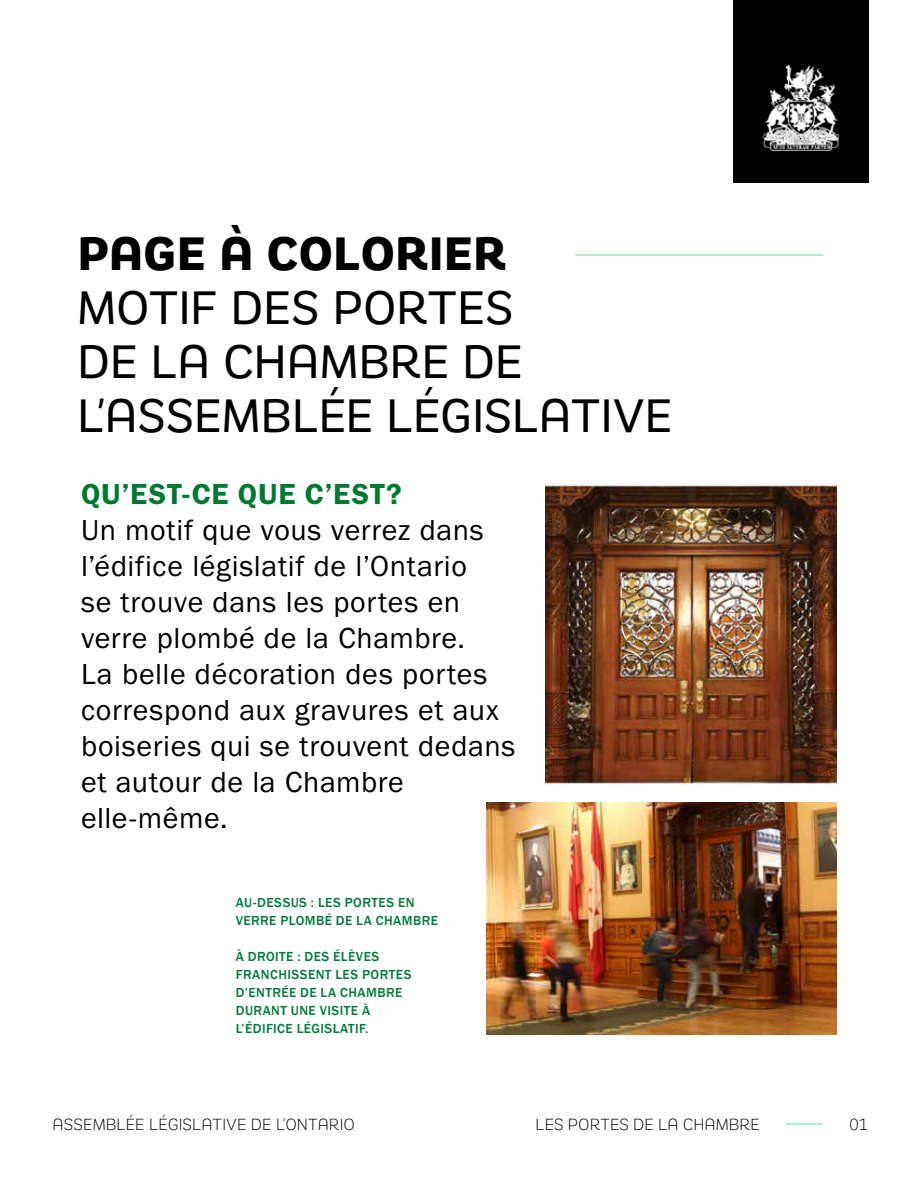
<style>
.page{position:relative;width:918px;height:1188px;background:#fff}
.page>*{position:absolute;margin:0;border:0;box-sizing:border-box;transform-origin:0 0}
.t1{font:500 48px/54px "Remora Sans W2";letter-spacing:.025em;color:#000}
.HeaderBold{font:700 48px "Remora Sans W2";letter-spacing:.025em;color:#000}
.BodySlides{font:30px/36px "Franklin Gothic URW Boo";letter-spacing:.02em;color:#000}
.SubheadSlides{font:30px "Franklin Gothic URW Dem";letter-spacing:.035em;color:#007a33}
.t2{font:300 16.5px "Remora Sans W2";letter-spacing:.04em;color:#000}
.Captions{font:500 13.5px/18px "Franklin Gothic";letter-spacing:.03em;color:#037b3e}
</style>
<div class="page">
<hr style="left:786px;top:1123px;width:36px;height:2px;background:#99e8ba">
<hr style="left:576px;top:254px;width:247px;height:2px;background:#99e8ba">
<div style="left:733px;top:0;width:136px;height:183px;background:#000"></div>
<img style="left:762px;top:64px;width:78px;height:88px">
<img style="left:545px;top:484px;width:292px;height:300px">
<img style="left:486px;top:802px;width:351px;height:233px">
<p class="HeaderBold" style="left:78px;top:222px;width:430px">PAGE À COLORIER</p>
<p class="t1" style="left:78px;top:280px;width:596px">MOTIF DES PORTES<br>DE LA CHAMBRE DE<br>L’ASSEMBLÉE LÉGISLATIVE</p>
<p class="SubheadSlides" style="left:81px;top:476px;width:322px">QU’EST-CE QUE C’EST?</p>
<p class="BodySlides" style="left:81px;top:511px;width:436px">Un motif que vous verrez dans l’édifice législatif de l’Ontario<br>se trouve dans les portes en verre plombé de la Chambre.<br>La belle décoration des portes correspond aux gravures et aux boiseries qui se trouvent dedans et autour de la Chambre elle-même.</p>
<p class="Captions" style="left:236px;top:894px;width:204px">AU-DESSUS : LES PORTES EN<br>VERRE PLOMBÉ DE LA CHAMBRE</p>
<p class="Captions" style="left:236px;top:948px;width:177px">À DROITE : DES ÉLÈVES<br>FRANCHISSENT LES PORTES<br>D’ENTRÉE DE LA CHAMBRE<br>DURANT UNE VISITE À<br>L’ÉDIFICE LÉGISLATIF.</p>
<p class="t2" style="left:53px;top:1114px;width:303px">ASSEMBLÉE LÉGISLATIVE DE L’ONTARIO</p>
<p class="t2" style="left:536px;top:1114px;width:225px">LES PORTES DE LA CHAMBRE</p>
<p class="t2" style="left:849px;top:1114px;width:20px">01</p>
</div>
